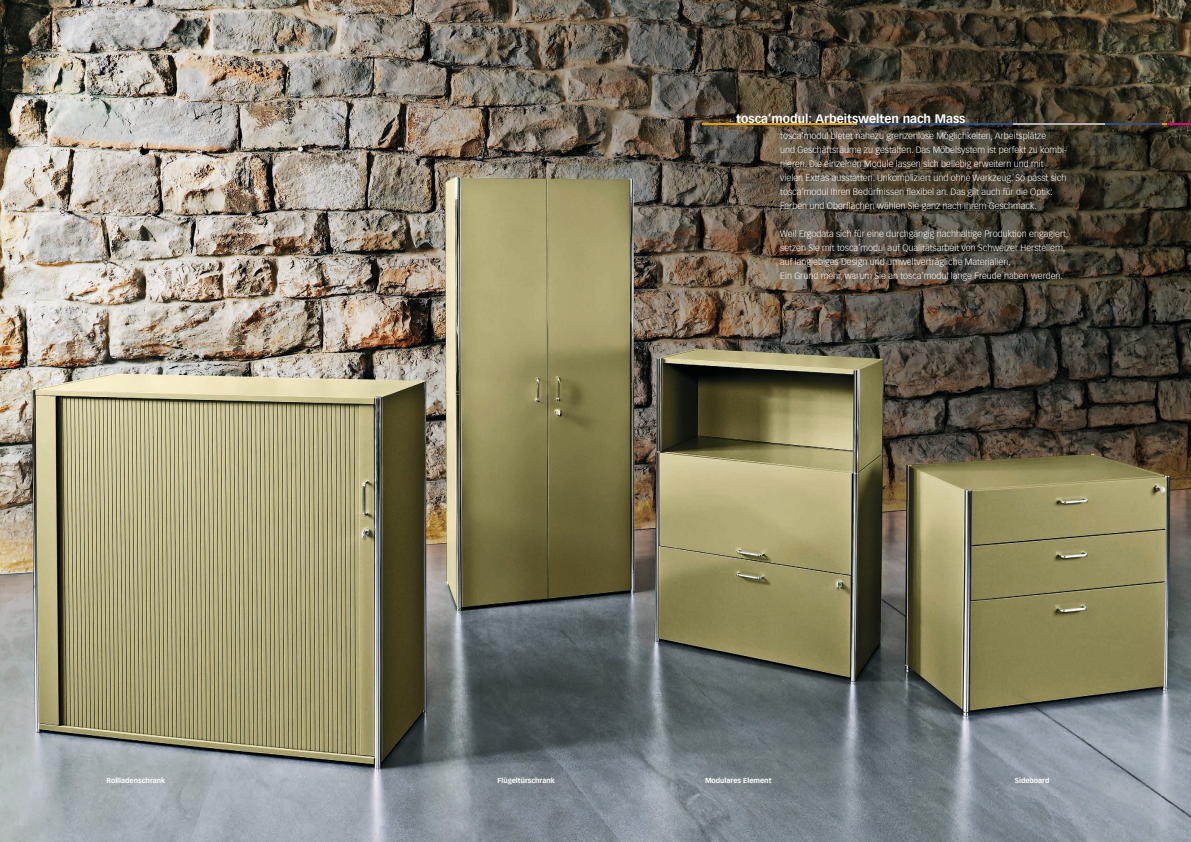
<style>
.page{position:relative;width:1191px;height:842px;background:#fff}
.page>*{position:absolute;margin:0;border:0;box-sizing:border-box;transform-origin:0 0}
.t1{font:700 12px "Vectora LH";color:#fff}
.t2{font:300 9px/14px "Vectora LH45";color:#fff}
.t3{font:700 7px "Vectora LH";color:#fff}
</style>
<div class="page">
<img style="left:0;top:0;width:1191px;height:842px">
<hr style="left:856px;top:123px;width:157px;height:1px;background:#364c82">
<hr style="left:702px;top:123px;width:154px;height:1px;background:#e59f00">
<hr style="left:1105px;top:123px;width:57px;height:1px;background:#364c82">
<svg style="left:1162px;top:123px;width:29px;height:1px"></svg>
<hr style="left:1013px;top:123px;width:92px;height:1px;background:#b3b4b4">
<h1 class="t1" style="left:736px;top:112px;width:231px">tosca’modul: Arbeitswelten nach Mass</h1>
<p class="t2" style="left:780px;top:129px;width:288px">tosca’modul bietet nahezu grenzenlose Möglichkeiten, Arbeitsplätze<br>und Geschäftsräume zu gestalten. Das Möbelsystem ist perfekt zu kombi&shy;nieren. Die einzelnen Module lassen sich beliebig erweitern und mit vielen Extras ausstatten. Unkompliziert und ohne Werkzeug. So passt sich tosca’modul Ihren Bedürfnissen flexibel an. Das gilt auch für die Optik:<br>Farben und Oberflächen wählen Sie ganz nach Ihrem Geschmack.</p>
<p class="t2" style="left:780px;top:227px;width:290px">Weil Ergodata sich für eine durchgängig nachhaltige Produktion engagiert, setzen Sie mit tosca’modul auf Qualitätsarbeit von Schweizer Herstellern, auf langlebiges Design und umweltverträgliche Materialien.<br>Ein Grund mehr, warum Sie an tosca’modul lange Freude haben werden.</p>
<p class="t3" style="left:107px;top:776px;width:60px">Rollladenschrank</p>
<p class="t3" style="left:497px;top:776px;width:59px">Flügeltürschrank</p>
<p class="t3" style="left:705px;top:776px;width:68px">Modulares Element</p>
<p class="t3" style="left:1014px;top:776px;width:36px">Sideboard</p>
</div>
